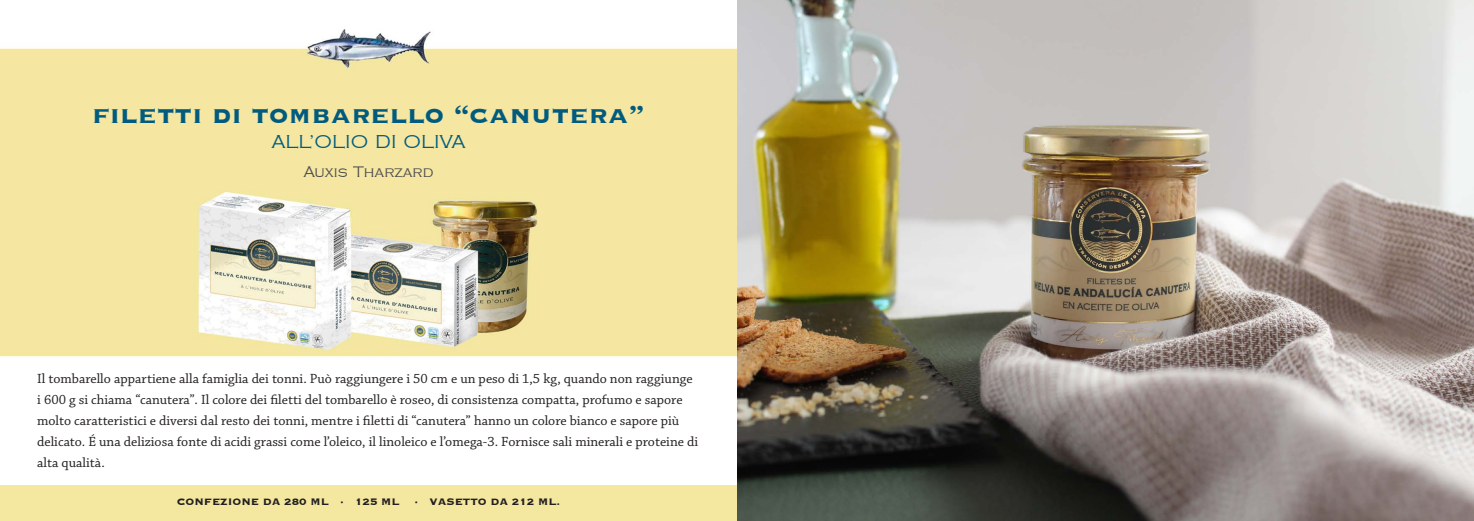
<style>
.page{position:relative;width:1474px;height:521px;background:#fff}
.page>*{position:absolute;margin:0;border:0;box-sizing:border-box;transform-origin:0 0}
.t1{font:700 31.5px "Copperplate";color:#005b7f}
.t2{font:19.25px "Copperplate";color:#005b7f}
.t3{font:15.75px "Copperplate";color:#4d4d4f}
.t4{font:14px/21px "Chaparral Pro";color:#231f20}
.t5{font:700 12.25px "Copperplate";color:#231f20}
</style>
<div class="page">
<img style="left:0;top:29px;width:737px;height:328px">
<div style="left:0;top:485px;width:737px;height:36px;background:#f4e8a0"></div>
<img style="left:737px;top:0;width:736px;height:521px">
<h1 class="t1" style="left:92px;top:94px;width:554px">filetti di tombarello “canutera”</h1>
<h2 class="t2" style="left:271px;top:131px;width:196px">ALL’OLIO DI OLIVA</h2>
<p class="t3" style="left:303px;top:163px;width:131px">Auxis Tharzard</p>
<p class="t4" style="left:37px;top:368px;width:662px">Il tombarello appartiene alla famiglia dei tonni. Può raggiungere i 50 cm e un peso di 1,5 kg, quando non raggiunge i 600 g si chiama “canutera”. Il colore dei filetti del tombarello è roseo, di consistenza compatta, profumo e sapore molto caratteristici e diversi dal resto dei tonni, mentre i filetti di “canutera” hanno un colore bianco e sapore più delicato. É una deliziosa fonte di acidi grassi come l’oleico, il linoleico e l’omega-3. Fornisce sali minerali e proteine di alta qualità.</p>
<p class="t5" style="left:177px;top:493px;width:44px">Con fezione</p>
<p class="t5" style="left:263px;top:493px;width:58px">da 280 ml</p>
<p class="t5" style="left:340px;top:493px;width:51px">· 125 ml</p>
<p class="t5" style="left:414px;top:493px;width:25px">· vase</p>
<p class="t5" style="left:463px;top:493px;width:99px">tto da 212 ml.</p>
</div>
